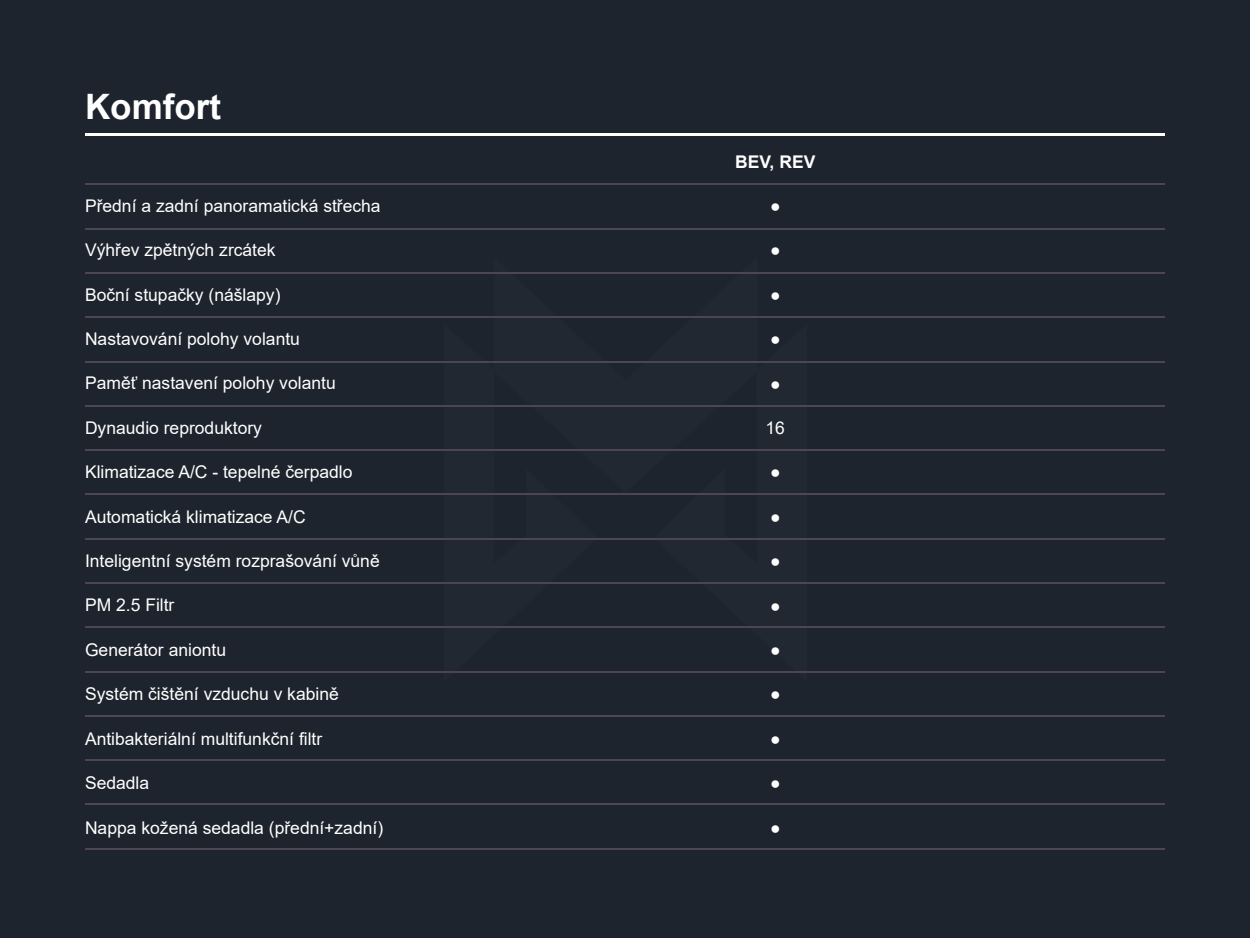
<style>
.page{position:relative;width:1250px;height:938px;background:#1d242d}
.page>*{position:absolute;margin:0;border:0;box-sizing:border-box;transform-origin:0 0}
.t1{font:700 35px "Arial";color:#fff}
.t2{font:17.5px "Arial";color:#fff}
.t3{font:700 17.5px "Arial";color:#fff}
</style>
<div class="page">
<img style="left:443px;top:273px;width:364px;height:400px">
<hr style="left:85px;top:134px;width:1080px;height:2px;background:#fff">
<hr style="left:85px;top:184px;width:1080px;height:1px;background:#4d4456">
<hr style="left:85px;top:228px;width:1080px;height:1px;background:#4d4456">
<hr style="left:85px;top:272px;width:1080px;height:1px;background:#4d4456">
<hr style="left:85px;top:316px;width:1080px;height:2px;background:#4d4456">
<hr style="left:85px;top:361px;width:1080px;height:1px;background:#4d4456">
<hr style="left:85px;top:405px;width:1080px;height:1px;background:#4d4456">
<hr style="left:85px;top:449px;width:1080px;height:1px;background:#4d4456">
<hr style="left:85px;top:494px;width:1080px;height:1px;background:#4d4456">
<hr style="left:85px;top:538px;width:1080px;height:1px;background:#4d4456">
<hr style="left:85px;top:582px;width:1080px;height:1px;background:#4d4456">
<hr style="left:85px;top:626px;width:1080px;height:2px;background:#4d4456">
<hr style="left:85px;top:671px;width:1080px;height:1px;background:#4d4456">
<hr style="left:85px;top:715px;width:1080px;height:1px;background:#4d4456">
<hr style="left:85px;top:759px;width:1080px;height:1px;background:#4d4456">
<hr style="left:85px;top:803px;width:1080px;height:2px;background:#4d4456">
<hr style="left:85px;top:848px;width:1080px;height:1px;background:#4d4456">
<h1 class="t1" style="left:85px;top:82px;width:138px">Komfort</h1>
<p class="t2" style="left:85px;top:194px;width:297px">Přední a zadní panoramatická střecha</p>
<p class="t2" style="left:85px;top:238px;width:192px">Výhřev zpětných zrcátek</p>
<p class="t2" style="left:85px;top:282px;width:197px">Boční stupačky (nášlapy)</p>
<p class="t2" style="left:85px;top:327px;width:216px">Nastavování polohy volantu</p>
<p class="t2" style="left:85px;top:371px;width:252px">Paměť nastavení polohy volantu</p>
<p class="t2" style="left:85px;top:415px;width:179px">Dynaudio reproduktory</p>
<p class="t2" style="left:85px;top:460px;width:269px">Klimatizace A/C - tepelné čerpadlo</p>
<p class="t2" style="left:85px;top:504px;width:222px">Automatická klimatizace A/C</p>
<p class="t2" style="left:85px;top:549px;width:296px">Inteligentní systém rozprašování vůně</p>
<p class="t2" style="left:85px;top:593px;width:91px">PM 2.5 Filtr</p>
<p class="t2" style="left:85px;top:637px;width:143px">Generátor aniontu</p>
<p class="t2" style="left:85px;top:682px;width:255px">Systém čištění vzduchu v kabině</p>
<p class="t2" style="left:85px;top:726px;width:239px">Antibakteriální multifunkční filtr</p>
<p class="t2" style="left:85px;top:770px;width:66px">Sedadla</p>
<p class="t2" style="left:85px;top:815px;width:300px">Nappa kožená sedadla (přední+zadní)</p>
<p class="t3" style="left:735px;top:149px;width:82px">BEV, REV</p>
<p class="t2" style="left:770px;top:194px;width:12px">●</p>
<p class="t2" style="left:770px;top:238px;width:12px">●</p>
<p class="t2" style="left:770px;top:282px;width:12px">●</p>
<p class="t2" style="left:770px;top:327px;width:12px">●</p>
<p class="t2" style="left:770px;top:371px;width:12px">●</p>
<p class="t2" style="left:766px;top:416px;width:21px">16</p>
<p class="t2" style="left:770px;top:460px;width:12px">●</p>
<p class="t2" style="left:770px;top:504px;width:12px">●</p>
<p class="t2" style="left:770px;top:549px;width:12px">●</p>
<p class="t2" style="left:770px;top:593px;width:12px">●</p>
<p class="t2" style="left:770px;top:637px;width:12px">●</p>
<p class="t2" style="left:770px;top:682px;width:12px">●</p>
<p class="t2" style="left:770px;top:726px;width:12px">●</p>
<p class="t2" style="left:770px;top:771px;width:12px">●</p>
<p class="t2" style="left:770px;top:815px;width:12px">●</p>
</div>
